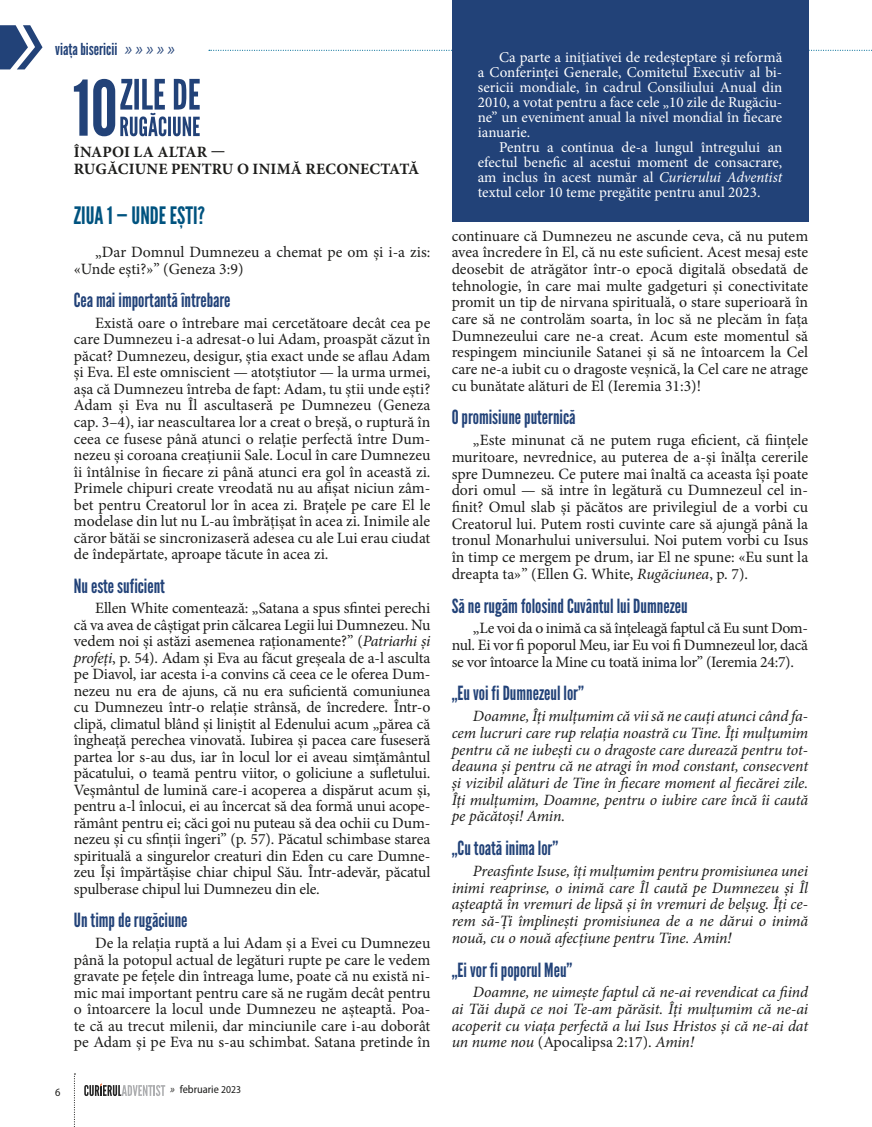
<style>
.page{position:relative;width:872px;height:1127px;background:#fff}
.page>*{position:absolute;margin:0;border:0;box-sizing:border-box;transform-origin:0 0}
.t1{font:24px "League Gothic";color:#00537f}
.t2{font:19.5px "League Gothic";color:#224278}
.t3{font:16.5px "League Gothic";color:#224278}
.t4{font:15.75px/16.5px "Minion Pro";letter-spacing:-.005em;color:#1d1d1b;text-align:justify}
.t5{font:italic 15.75px/16.6px "Minion Pro";letter-spacing:-.01em;color:#1d1d1b;text-align:justify}
.t6{font:700 15.75px/17.2px "Minion Pro";letter-spacing:.01em;color:#1d1d1b}
.t7{font:15px/15px "Minion Pro";color:#fff;text-align:justify}
.t8{font:semi-condensed 11.25px "Myriad Pro";color:#1d1d1b}
.s1{font-family:"Koz Go Pr 6 N"}
.s2{font-style:italic}
.s3{font-family:"Koz Go Pr 6 N";font-stretch:normal;font-size:10.5px}
.s4{font-size:10.5px}
.s5{font-style:normal}
</style>
<div class="page">
<svg style="left:84px;top:1083px;width:81px;height:13px"></svg>
<svg style="left:74px;top:1073px;width:1px;height:54px"></svg>
<svg style="left:209px;top:50px;width:663px;height:1px"></svg>
<svg style="left:0;top:25px;width:43px;height:44px"></svg>
<svg style="left:74px;top:79px;width:126px;height:57px"></svg>
<div style="left:452px;top:0;width:356px;height:221px;background:#224278"></div>
<p class="t3" style="left:55px;top:40px;width:121px">viața bisericii <span class="s1">» » » » »</span></p>
<p class="t6" style="left:74px;top:143px;width:347px">ÎNAPOI LA ALTAR —<br>RUGĂCIUNE PENTRU O INIMĂ RECONECTATĂ</p>
<h1 class="t1" style="left:74px;top:201px;width:133px">ZIUA 1 — UNDE EŞTI?</h1>
<p class="t4" style="left:74px;top:244px;width:358px;text-indent:21px">„Dar Domnul Dumnezeu a chemat pe om și i-a zis: «Unde ești?»” (Geneza 3:9)</p>
<p class="t2" style="left:74px;top:289px;width:158px">Cea mai importantă întrebare</p>
<p class="t4" style="left:74px;top:315px;width:358px;text-indent:21px">Există oare o întrebare mai cercetătoare decât cea pe care Dumnezeu i-a adresat-o lui Adam, proaspăt căzut în păcat? Dumnezeu, desigur, știa exact unde se aflau Adam și Eva. El este omniscient — atotștiutor — la urma urmei, așa că Dumnezeu întreba de fapt: Adam, tu știi unde ești?<br>Adam și Eva nu Îl ascultaseră pe Dumnezeu (Geneza cap. 3–4), iar neascultarea lor a creat o breșă, o ruptură în ceea ce fusese până atunci o relație perfectă între Dum&shy;nezeu și coroana creațiunii Sale. Locul în care Dumnezeu îi întâlnise în fiecare zi până atunci era gol în această zi.<br>Primele chipuri create vreodată nu au afișat niciun zâm&shy;bet pentru Creatorul lor în acea zi. Brațele pe care El le modelase din lut nu L-au îmbrățișat în acea zi. Inimile ale căror bătăi se sincronizaseră adesea cu ale Lui erau ciudat de îndepărtate, aproape tăcute în acea zi.</p>
<p class="t2" style="left:74px;top:574px;width:93px">Nu este suficient</p>
<p class="t4" style="left:74px;top:600px;width:358px;text-indent:21px">Ellen White comentează: „Satana a spus sfintei perechi că va avea de câștigat prin călcarea Legii lui Dumnezeu. Nu vedem noi și astăzi asemenea raționamente?” (<span class="s2">Patriarhi și profeți</span>, p. 54). Adam și Eva au făcut greșeala de a-l asculta pe Diavol, iar acesta i-a convins că ceea ce le oferea Dum&shy;nezeu nu era de ajuns, că nu era suficientă comuniunea cu Dumnezeu într-o relație strânsă, de încredere. Într-o clipă, climatul blând și liniștit al Edenului acum „părea că îngheață perechea vinovată. Iubirea și pacea care fuseseră partea lor s-au dus, iar în locul lor ei aveau simțământul păcatului, o teamă pentru viitor, o goliciune a sufletului.<br>Veșmântul de lumină care-i acoperea a dispărut acum și, pentru a-l înlocui, ei au încercat să dea formă unui acope&shy;rământ pentru ei; căci goi nu puteau să dea ochii cu Dum&shy;nezeu și cu sfinții îngeri” (p. 57). Păcatul schimbase starea spirituală a singurelor creaturi din Eden cu care Dumne&shy;zeu Își împărtășise chiar chipul Său. Într-adevăr, păcatul spulberase chipul lui Dumnezeu din ele.</p>
<p class="t2" style="left:74px;top:909px;width:115px">Un timp de rugăciune</p>
<p class="t4" style="left:74px;top:935px;width:358px;text-indent:21px">De la relația ruptă a lui Adam și a Evei cu Dumnezeu până la potopul actual de legături rupte pe care le vedem gravate pe fețele din întreaga lume, poate că nu există ni&shy;mic mai important pentru care să ne rugăm decât pentru o întoarcere la locul unde Dumnezeu ne așteaptă. Poa&shy;te că au trecut milenii, dar minciunile care i-au doborât pe Adam și pe Eva nu s-au schimbat. Satana pretinde în</p>
<p class="t8" style="left:55px;top:1086px;width:7px">6</p>
<p class="t8" style="left:170px;top:1083px;width:72px"><span class="s3">»</span> februarie <span class="s4">2023</span></p>
<p class="t7" style="left:478px;top:50px;width:306px;text-indent:21px">Ca parte a inițiativei de redeșteptare și reformă a Conferinței Generale, Comitetul Executiv al bi&shy;sericii mondiale, în cadrul Consiliului Anual din 2010, a votat pentru a face cele „10 zile de Rugăciu&shy;ne” un eveniment anual la nivel mondial în fiecare ianuarie.</p>
<p class="t7" style="left:478px;top:140px;width:306px;text-indent:21px">Pentru a continua de-a lungul întregului an efectul benefic al acestui moment de consacrare, am inclus în acest număr al <span class="s2">Curierului Adventist </span>textul celor 10 teme pregătite pentru anul 2023.</p>
<p class="t4" style="left:451px;top:227px;width:358px">continuare că Dumnezeu ne ascunde ceva, că nu putem avea încredere în El, că nu este suficient. Acest mesaj este deosebit de atrăgător într-o epocă digitală obsedată de tehnologie, în care mai multe gadgeturi și conectivitate promit un tip de nirvana spirituală, o stare superioară în care să ne controlăm soarta, în loc să ne plecăm în fața Dumnezeului care ne-a creat. Acum este momentul să respingem minciunile Satanei și să ne întoarcem la Cel care ne-a iubit cu o dragoste veșnică, la Cel care ne atrage cu bunătate alături de El (Ieremia 31:3)!</p>
<p class="t2" style="left:451px;top:406px;width:126px">O promisiune puternică</p>
<p class="t4" style="left:451px;top:432px;width:358px;text-indent:21px">„Este minunat că ne putem ruga eficient, că ființele muritoare, nevrednice, au puterea de a-și înălța cererile spre Dumnezeu. Ce putere mai înaltă ca aceasta își poate dori omul — să intre în legătură cu Dumnezeul cel in&shy;finit? Omul slab și păcătos are privilegiul de a vorbi cu Creatorul lui. Putem rosti cuvinte care să ajungă până la tronul Monarhului universului. Noi putem vorbi cu Isus în timp ce mergem pe drum, iar El ne spune: «Eu sunt la dreapta ta»” (Ellen G. White, <span class="s2">Rugăciunea</span>, p. 7).</p>
<p class="t2" style="left:451px;top:594px;width:237px">Să ne rugăm folosind Cuvântul lui Dumnezeu</p>
<p class="t4" style="left:451px;top:620px;width:358px;text-indent:21px">„Le voi da o inimă ca să înțeleagă faptul că Eu sunt Dom&shy;nul. Ei vor fi poporul Meu, iar Eu voi fi Dumnezeul lor, dacă se vor întoarce la Mine cu toată inima lor” (Ieremia 24:7).</p>
<p class="t2" style="left:451px;top:682px;width:134px">„Eu voi fi Dumnezeul lor”</p>
<p class="t5" style="left:451px;top:708px;width:358px;text-indent:21px">Doamne, Îți mulțumim că vii să ne cauți atunci când fa&shy;cem lucruri care rup relația noastră cu Tine. Îți mulțumim pentru că ne iubești cu o dragoste care durează pentru tot&shy;deauna și pentru că ne atragi în mod constant, consecvent și vizibil alături de Tine în fiecare moment al fiecărei zile.<br>Îți mulțumim, Doamne, pentru o iubire care încă îi caută pe păcătoși! Amin.</p>
<p class="t2" style="left:451px;top:836px;width:108px">„Cu toată inima lor”</p>
<p class="t5" style="left:451px;top:863px;width:358px;text-indent:21px">Preasfinte Isuse, îți mulțumim pentru promisiunea unei inimi reaprinse, o inimă care Îl caută pe Dumnezeu și Îl așteaptă în vremuri de lipsă și în vremuri de belșug. Îți ce&shy;rem să-Ți împlinești promisiunea de a ne dărui o inimă nouă, cu o nouă afecțiune pentru Tine. Amin!</p>
<p class="t2" style="left:451px;top:958px;width:122px">„Ei vor fi poporul Meu”</p>
<p class="t5" style="left:451px;top:984px;width:358px;text-indent:21px">Doamne, ne uimește faptul că ne-ai revendicat ca fiind ai Tăi după ce noi Te-am părăsit. Îți mulțumim că ne-ai acoperit cu viața perfectă a lui Isus Hristos și că ne-ai dat un nume nou <span class="s5">(Apocalipsa 2:17).</span> Amin!</p>
</div>
